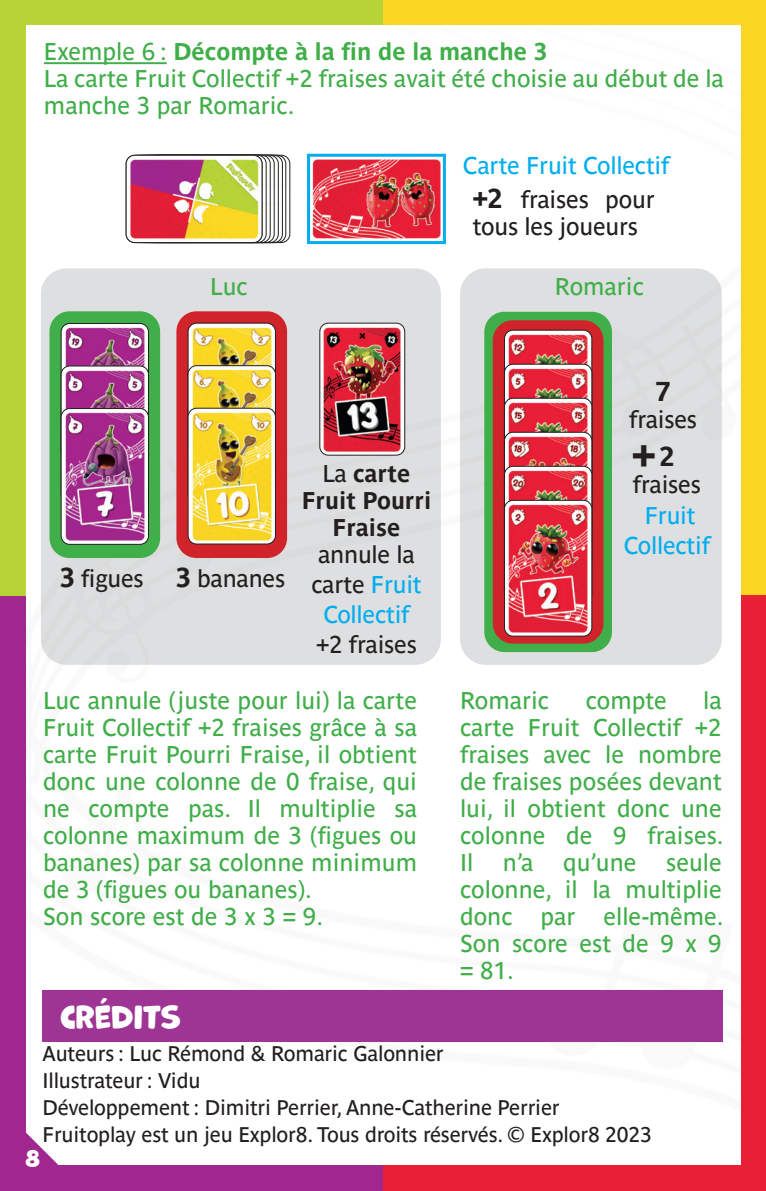
<style>
.page{position:relative;width:766px;height:1191px;background:#fff}
.page>*{position:absolute;margin:0;border:0;box-sizing:border-box;transform-origin:0 0}
.t1{font:700 42px "Parisine Std";color:#231f20}
.t2{font:30px "Marvin Round";color:#fff}
.t3{font:700 27px "Parisine Std";color:#231f20}
.t4{font:24px/27px "Parisine Std";color:#40ae49}
.t5{font:24px/27px "Parisine Std";letter-spacing:-.01em;color:#231f20}
.t6{font:24px/30px "Parisine Std";letter-spacing:-.01em;color:#00aeef;text-align:center}
.t7{font:700 24px/27px "Parisine Std";color:#231f20;text-align:center}
.t8{font:21px/27px "Parisine Std";letter-spacing:-.01em;color:#231f20}
.t9{font:21px "Marvin Round";color:#fff}
.s1{font-weight:700}
.s2{font-weight:700;font-size:27px}
.s3{font-weight:400}
.s4{color:#231f20}
</style>
<div class="page">
<div style="left:383px;top:0;width:382px;height:595px;background:#fad622"></div>
<div style="left:0;top:595px;width:383px;height:596px;background:#9f278d"></div>
<div style="left:0;top:0;width:383px;height:595px;background:#b7d336"></div>
<div style="left:383px;top:595px;width:382px;height:596px;background:#e91f36"></div>
<div style="left:26px;top:25px;width:714px;height:1140px;background:#fff"></div>
<svg style="left:26px;top:1130px;width:35px;height:35px"></svg>
<div style="left:43px;top:990px;width:680px;height:51px;background:#9e3493"></div>
<div style="left:460px;top:268px;width:261px;height:397px;background:#dedfe0;border-radius:26px"></div>
<div style="left:41px;top:268px;width:400px;height:397px;background:#dedfe0;border-radius:26px"></div>
<div style="left:52px;top:314px;width:105px;height:241px;background:#40ae49;border-radius:17px"></div>
<div style="left:49px;top:311px;width:111px;height:247px;border:6px solid #40ae49;border-radius:17px"></div>
<svg style="left:487px;top:315px;width:121px;height:334px"></svg>
<div style="left:484px;top:312px;width:127px;height:340px;border:6px solid #40ae49;border-radius:17px"></div>
<svg style="left:495px;top:323px;width:105px;height:317px;background:#bb272d"></svg>
<div style="left:492px;top:320px;width:111px;height:323px;border:6px solid #d1232a;border-radius:17px"></div>
<svg style="left:179px;top:314px;width:105px;height:241px;background:#bc2229"></svg>
<div style="left:176px;top:311px;width:111px;height:247px;border:6px solid #d1232a;border-radius:17px"></div>
<img style="left:188px;top:323px;width:87px;height:43px">
<div style="left:188px;top:323px;width:87px;height:136px;border:1px solid #231f20;border-radius:9px"></div>
<img style="left:61px;top:323px;width:87px;height:43px">
<div style="left:61px;top:323px;width:88px;height:136px;border:1px solid #231f20;border-radius:9px"></div>
<img style="left:61px;top:366px;width:87px;height:42px">
<div style="left:61px;top:366px;width:88px;height:136px;border:1px solid #231f20;border-radius:9px"></div>
<img style="left:61px;top:408px;width:87px;height:136px">
<div style="left:61px;top:408px;width:88px;height:136px;border:1px solid #231f20;border-radius:9px"></div>
<img style="left:188px;top:366px;width:87px;height:42px">
<div style="left:188px;top:365px;width:87px;height:136px;border:1px solid #231f20;border-radius:9px"></div>
<img style="left:188px;top:408px;width:87px;height:136px">
<div style="left:188px;top:408px;width:87px;height:136px;border:1px solid #231f20;border-radius:9px"></div>
<img style="left:504px;top:330px;width:87px;height:34px">
<div style="left:504px;top:330px;width:87px;height:136px;border:1px solid #231f20;border-radius:9px"></div>
<img style="left:504px;top:364px;width:87px;height:272px">
<div style="left:504px;top:364px;width:87px;height:136px;border:1px solid #231f20;border-radius:9px"></div>
<img style="left:504px;top:398px;width:87px;height:34px">
<div style="left:504px;top:398px;width:87px;height:136px;border:1px solid #231f20;border-radius:9px"></div>
<img style="left:504px;top:432px;width:87px;height:136px">
<div style="left:504px;top:432px;width:87px;height:136px;border:1px solid #231f20;border-radius:9px"></div>
<div style="left:504px;top:466px;width:87px;height:136px;border:1px solid #231f20;border-radius:9px"></div>
<div style="left:504px;top:500px;width:87px;height:136px;border:1px solid #231f20;border-radius:9px"></div>
<hr style="left:44px;top:62px;width:123px;height:2px;background:#40ae49">
<img style="left:126px;top:155px;width:136px;height:87px">
<div style="left:126px;top:155px;width:136px;height:88px;border:1px solid #231f20;border-radius:9px"></div>
<img style="left:311px;top:158px;width:131px;height:82px">
<div style="left:307px;top:154px;width:139px;height:90px;border:3px solid #00aeef"></div>
<img style="left:320px;top:323px;width:84px;height:132px">
<div style="left:319px;top:323px;width:86px;height:132px;border:1px solid #231f20;border-radius:9px"></div>
<p class="t4" style="left:44px;top:38px;width:681px">Exemple 6 : <span class="s1">Décompte à la fin de la manche 3<br></span>La carte Fruit Collectif +2 fraises avait été choisie au début de la manche 3 par Romaric.</p>
<p class="t6" style="left:463px;top:151px;width:208px">Carte Fruit Collectif</p>
<p class="t5" style="left:472px;top:186px;width:183px"><span class="s2">+2</span> fraises pour tous les joueurs</p>
<p class="t4" style="left:210px;top:273px;width:39px">Luc</p>
<p class="t4" style="left:554px;top:273px;width:91px">Romaric</p>
<p class="t5" style="left:60px;top:564px;width:85px"><span class="s2">3</span> figues</p>
<p class="t5" style="left:176px;top:564px;width:111px"><span class="s2">3</span> bananes</p>
<p class="t7" style="left:301px;top:459px;width:131px"><span class="s3">La</span> carte<br>Fruit Pourri<br>Fraise</p>
<p class="t6" style="left:311px;top:539px;width:112px"><span class="s4">annule la carte</span> Fruit<br>Collectif</p>
<p class="t5" style="left:316px;top:630px;width:102px">+2 fraises</p>
<p class="t3" style="left:655px;top:376px;width:17px">7</p>
<p class="t5" style="left:629px;top:406px;width:69px">fraises</p>
<h1 class="t1" style="left:632px;top:431px;width:25px">+</h1>
<p class="t3" style="left:659px;top:441px;width:17px">2</p>
<p class="t5" style="left:632px;top:471px;width:69px">fraises</p>
<p class="t6" style="left:623px;top:500px;width:88px">Fruit<br>Collectif</p>
<p class="t4" style="left:43px;top:686px;width:375px">Luc annule (juste pour lui) la carte<br>Fruit Collectif +2 fraises grâce à sa carte Fruit Pourri Fraise, il obtient donc une colonne de 0 fraise, qui ne compte pas. Il multiplie sa colonne maximum de 3 (figues ou bananes) par sa colonne minimum de 3 (figues ou bananes).<br>Son score est de 3 x 3 = 9.</p>
<p class="t4" style="left:460px;top:686px;width:91px">Romaric</p>
<p class="t4" style="left:585px;top:686px;width:83px">compte</p>
<p class="t4" style="left:460px;top:686px;width:265px;text-align:justify;text-indent:243px">la carte Fruit Collectif +2 fraises avec le nombre de fraises posées devant lui, il obtient donc une colonne de 9 fraises.<br>Il n’a qu’une seule colonne, il la multiplie donc par elle-même.<br>Son score est de 9 x 9 = 81.</p>
<p class="t2" style="left:60px;top:1000px;width:123px">CRÉDITS</p>
<p class="t8" style="left:43px;top:1040px;width:610px">Auteurs : Luc Rémond &amp; Romaric Galonnier<br>Illustrateur : Vidu<br>Développement : Dimitri Perrier, Anne-Catherine Perrier Fruitoplay est un jeu Explor8. Tous droits réservés. © Explor8 2023</p>
<p class="t9" style="left:25px;top:1146px;width:16px">8</p>
</div>
